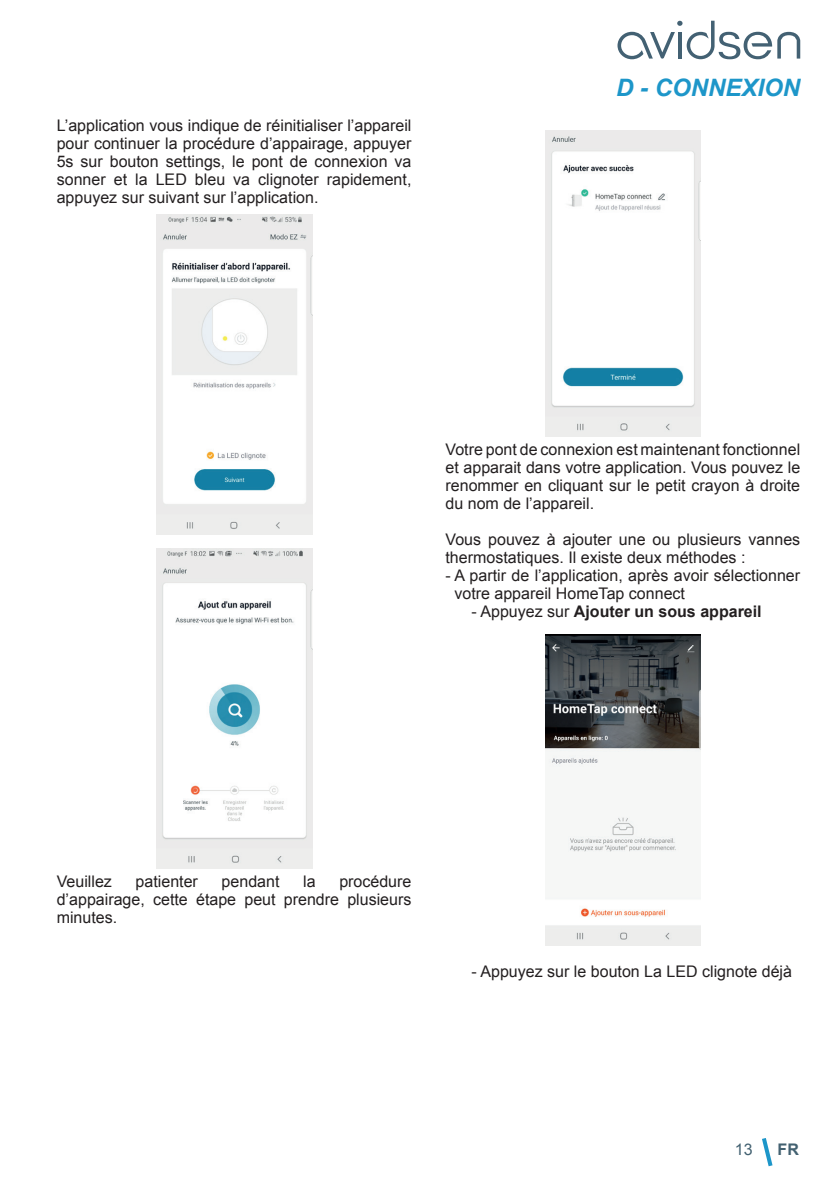
<style>
.page{position:relative;width:840px;height:1191px;background:#fff}
.page>*{position:absolute;margin:0;border:0;box-sizing:border-box;transform-origin:0 0}
.t1{font:italic 700 24px "Arial";color:#1d96c9}
.t2{font:16px/18px "Arial";color:#231f20;text-align:justify}
.t3{font:700 16px "Arial";color:#231f20}
.t4{font:16px "Arial";color:#436171}
.t5{font:700 16px "Arial";color:#436171}
.s1{font-weight:400}
</style>
<div class="page">
<svg style="left:762px;top:1138px;width:11px;height:29px"></svg>
<svg style="left:617px;top:21px;width:182px;height:38px"></svg>
<img style="left:156px;top:214px;width:156px;height:320px">
<img style="left:156px;top:549px;width:156px;height:320px">
<img style="left:545px;top:130px;width:155px;height:307px">
<img style="left:545px;top:635px;width:155px;height:311px">
<p class="t2" style="left:57px;top:116px;width:356px">L’application vous indique de réinitialiser l’appareil pour continuer la procédure d’appairage, appuyer 5s sur bouton settings, le pont de connexion va sonner et la LED bleu va clignoter rapidement, appuyez sur suivant sur l’application.</p>
<h1 class="t1" style="left:615px;top:72px;width:186px">D - CONNEXION</h1>
<p class="t2" style="left:445px;top:440px;width:356px">Votre pont de connexion est maintenant fonctionnel et apparait dans votre application. Vous pouvez le renommer en cliquant sur le petit crayon à droite du nom de l’appareil.</p>
<p class="t2" style="left:445px;top:530px;width:356px">Vous pouvez à ajouter une ou plusieurs vannes thermostatiques. Il existe deux méthodes :</p>
<p class="t2" style="left:454px;top:566px;width:347px;text-indent:-9px">- A partir de l’application, après avoir sélectionner votre appareil HomeTap connect</p>
<p class="t3" style="left:471px;top:601px;width:291px"><span class="s1">- Appuyez sur</span> Ajouter un sous appareil</p>
<p class="t2" style="left:57px;top:872px;width:356px;text-indent:282px">procédure d’appairage, cette étape peut prendre plusieurs minutes.</p>
<p class="t2" style="left:57px;top:872px;width:57px">Veuillez</p>
<p class="t2" style="left:135px;top:872px;width:64px">patienter</p>
<p class="t2" style="left:221px;top:872px;width:59px">pendant</p>
<p class="t2" style="left:303px;top:872px;width:14px">la</p>
<p class="t2" style="left:471px;top:962px;width:322px">- Appuyez sur le bouton La LED clignote déjà</p>
<p class="t4" style="left:734px;top:1139px;width:19px">13</p>
<p class="t5" style="left:777px;top:1139px;width:23px">FR</p>
</div>
